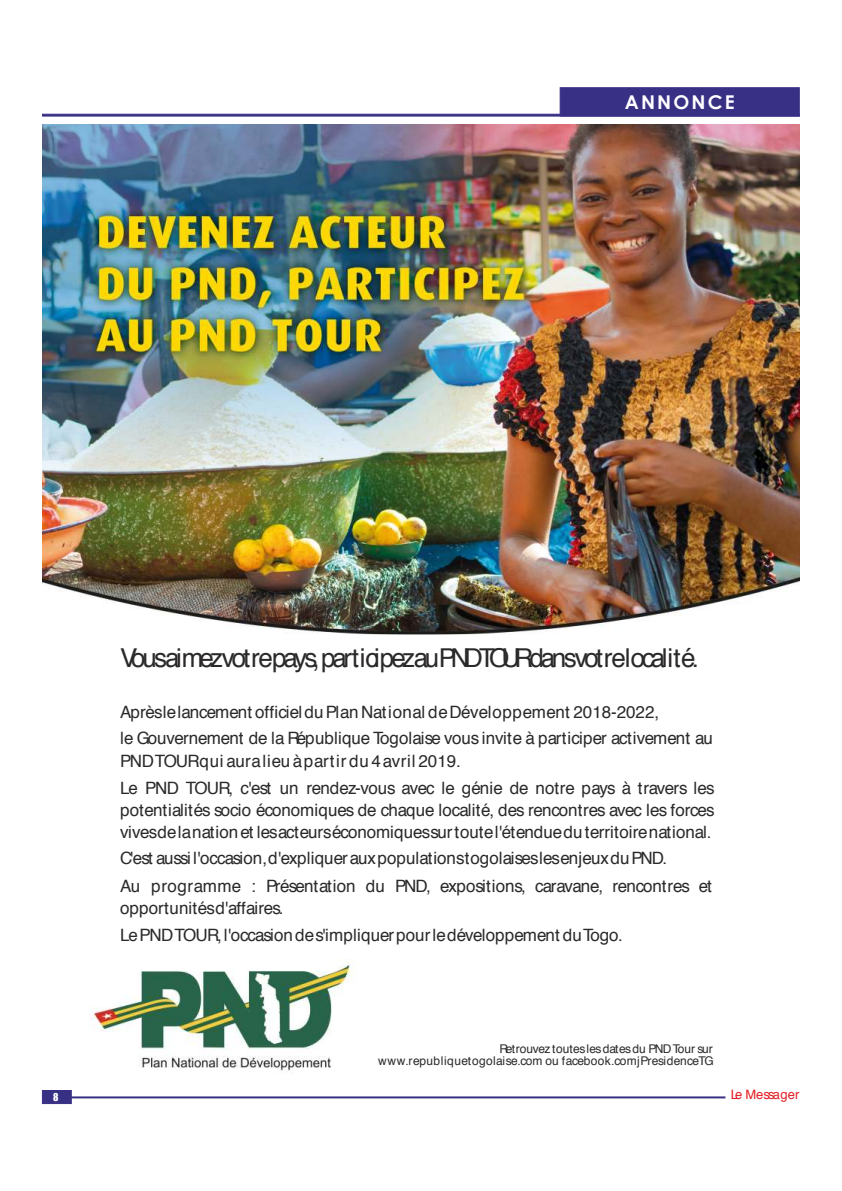
<style>
.page{position:relative;width:842px;height:1191px;background:#fff}
.page>*{position:absolute;margin:0;border:0;box-sizing:border-box;transform-origin:0 0}
.t1{font:26px "Helvetica";letter-spacing:-.12em;color:#2b2929}
.t2{font:700 19px "Century Gothic";letter-spacing:.11em;color:#fff}
.t3{font:17px/27.4px "Helvetica";letter-spacing:-.005em;color:#2b2929}
.t4{font:13px "Helvetica";letter-spacing:-.01em;color:#e31f24}
.t5{font:12px/11.9px "Helvetica";color:#2b2929;text-align:right}
.t6{font:10px "Impact";color:#fff}
</style>
<div class="page">
<div style="left:42px;top:114px;width:757px;height:2px;background:#383085;border:1px solid #383085"></div>
<div style="left:560px;top:88px;width:239px;height:28px;background:#383085"></div>
<hr style="left:70px;top:1096px;width:655px;height:2px;background:#383085">
<div style="left:42px;top:1090px;width:30px;height:13px;background:#383085"></div>
<img style="left:42px;top:124px;width:758px;height:510px">
<img style="left:90px;top:959px;width:265px;height:112px">
<p class="t2" style="left:625px;top:90px;width:111px">ANNONCE</p>
<h1 class="t1" style="left:120px;top:647px;width:580px">Vousaimez vot re pays, part icipez au PND TOUR dansvot re localité.</h1>
<p class="t3" style="left:120px;top:699px;width:594px;line-height:26.6px">Après le lancement officiel du Plan National de Développement 2018-2022,<br>le Gouvernement de la République Togolaise vous invite à participer activement au</p>
<p class="t3" style="left:120px;top:748px;width:596px">PND TOUR qui aura lieu à partir du 4 avril 2019.<br>Le PND TOUR, c'est un rendez-vous avec le génie de notre pays à travers les</p>
<p class="t3" style="left:120px;top:800px;width:596px;line-height:21.9px">potentialités socio économiques de chaque localité, des rencontres avec les forces vives de la nation et les acteurs économiques sur toute l'étendue du territoire national.</p>
<p class="t3" style="left:120px;top:846px;width:593px">C'est aussi l'occasion, d'expliquer aux populations togolaises les enjeux du PND.<br>Au programme : Présentation du PND, expositions, caravane, rencontres et</p>
<p class="t3" style="left:120px;top:895px;width:504px">opportunités d'affaires.<br>Le PND TOUR,l'occasion de s'impliquer pour le développement du Togo.</p>
<p class="t5" style="left:378px;top:1043px;width:337px">Retrouvez toutes les dates du PND Tour sur www.republiquetogolaise.com ou facebook.comjPresidenceTG</p>
<p class="t6" style="left:53px;top:1090px;width:7px">8</p>
<p class="t4" style="left:731px;top:1088px;width:70px">Le Messager</p>
</div>
